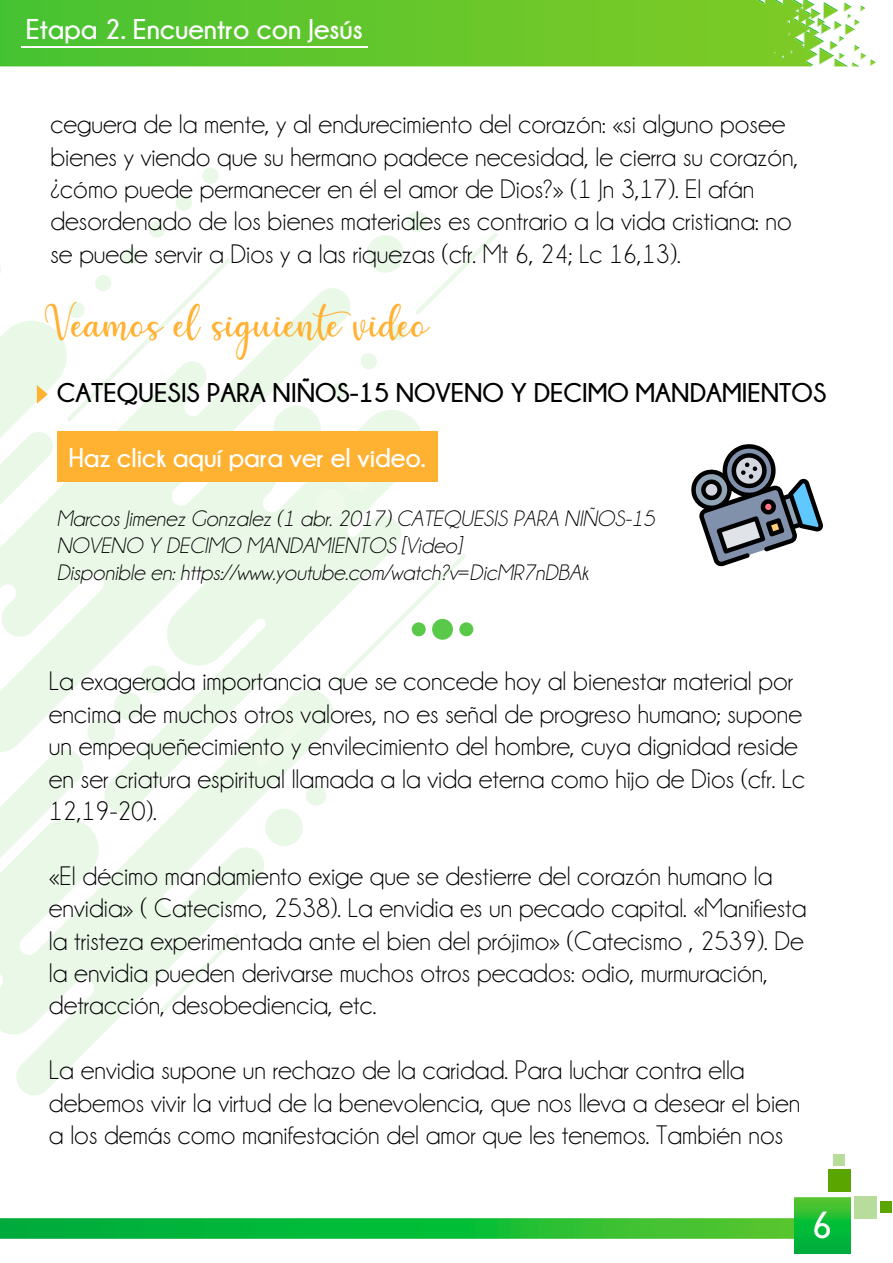
<style>
.page{position:relative;width:893px;height:1263px;background:#fff}
.page>*{position:absolute;margin:0;border:0;box-sizing:border-box;transform-origin:0 0}
.t1{font:45px "Hello";color:#ffb131}
.t2{font:700 37.5px "Champagne&Limousines";color:#fff}
.t3{font:700 28.5px "Champagne&Limousines";color:#fff}
.t4{font:27px/32.4px "Champagne&Limousines";color:#000}
.t5{font:700 27px "Champagne&Limousines";color:#000}
.t6{font:700 27px "Champagne&Limousines";color:#fff}
.t7{font:italic 22.5px/27px "Champagne&Limousines";color:#000}
</style>
<div class="page">
<svg style="left:0;top:813px;width:264px;height:282px;fill:#eaf8e8"></svg>
<svg style="left:0;top:288px;width:421px;height:525px;fill:#eaf8e8"></svg>
<svg style="left:0;top:665px;width:168px;height:193px"></svg>
<svg style="left:257px;top:714px;width:52px;height:51px;background:#edf9eb"></svg>
<svg style="left:331px;top:382px;width:17px;height:17px"></svg>
<svg style="left:360px;top:324px;width:47px;height:45px"></svg>
<svg style="left:271px;top:406px;width:126px;height:111px"></svg>
<svg style="left:263px;top:785px;width:64px;height:61px"></svg>
<svg style="left:335px;top:554px;width:131px;height:130px"></svg>
<svg style="left:160px;top:934px;width:79px;height:78px"></svg>
<svg style="left:202px;top:168px;width:17px;height:16px"></svg>
<svg style="left:365px;top:212px;width:132px;height:103px"></svg>
<img style="left:0;top:0;width:764px;height:66px">
<svg style="left:764px;top:0;width:112px;height:66px"></svg>
<hr style="left:22px;top:47px;width:346px;height:1px;background:#fff">
<div style="left:828px;top:1169px;width:22px;height:23px;background:#5ba500"></div>
<div style="left:880px;top:1201px;width:12px;height:12px;background:#5ba500"></div>
<div style="left:854px;top:1196px;width:23px;height:22px;background:#b8dc9c"></div>
<img style="left:0;top:1218px;width:794px;height:21px">
<img style="left:794px;top:1197px;width:57px;height:57px">
<div style="left:833px;top:1154px;width:12px;height:12px;background:#b8dc9c"></div>
<div style="left:57px;top:431px;width:380px;height:51px;background:#ffb131"></div>
<svg style="left:0;top:194px;width:230px;height:311px"></svg>
<svg style="left:691px;top:444px;width:132px;height:123px"></svg>
<div style="left:432px;top:619px;width:21px;height:21px;background:#5ac849;border-radius:50%"></div>
<div style="left:459px;top:622px;width:14px;height:14px;background:#5ac849;border-radius:50%"></div>
<div style="left:412px;top:622px;width:14px;height:14px;background:#5ac849;border-radius:50%"></div>
<p class="t3" style="left:26px;top:13px;width:339px">Etapa 2. Encuentro con Jesús</p>
<p class="t4" style="left:50px;top:108px;width:749px">ceguera de la mente, y al endurecimiento del corazón: «si alguno posee bienes y viendo que su hermano padece necesidad, le cierra su corazón, ¿cómo puede permanecer en él el amor de Dios?» (1 Jn 3,17). El afán desordenado de los bienes materiales es contrario a la vida cristiana: no se puede servir a Dios y a las riquezas (cfr. Mt 6, 24; Lc 16,13).</p>
<h1 class="t1" style="left:43px;top:299px;width:387px">Veamos el siguiente video</h1>
<p class="t5" style="left:57px;top:378px;width:771px">CATEQUESIS PARA NIÑOS-15 NOVENO Y DECIMO MANDAMIENTOS</p>
<p class="t6" style="left:69px;top:442px;width:359px">Haz click aquí para ver el video.</p>
<p class="t7" style="left:57px;top:505px;width:600px">Marcos Jimenez Gonzalez (1 abr. 2017) CATEQUESIS PARA NIÑOS-15<br>NOVENO Y DECIMO MANDAMIENTOS [Video]<br>Disponible en: https://www.youtube.com/watch?v=DicMR7nDBAk</p>
<p class="t4" style="left:49px;top:665px;width:758px">La exagerada importancia que se concede hoy al bienestar material por encima de muchos otros valores, no es señal de progreso humano; supone un empequeñecimiento y envilecimiento del hombre, cuya dignidad reside en ser criatura espiritual llamada a la vida eterna como hijo de Dios (cfr. Lc 12,19-20).</p>
<p class="t4" style="left:49px;top:860px;width:759px">«El décimo mandamiento exige que se destierre del corazón humano la envidia» ( Catecismo, 2538). La envidia es un pecado capital. «Manifiesta la tristeza experimentada ante el bien del prójimo» (Catecismo , 2539). De la envidia pueden derivarse muchos otros pecados: odio, murmuración, detracción, desobediencia, etc.</p>
<p class="t4" style="left:49px;top:1054px;width:753px">La envidia supone un rechazo de la caridad. Para luchar contra ella debemos vivir la virtud de la benevolencia, que nos lleva a desear el bien a los demás como manifestación del amor que les tenemos. También nos</p>
<h2 class="t2" style="left:812px;top:1204px;width:22px">6</h2>
</div>
